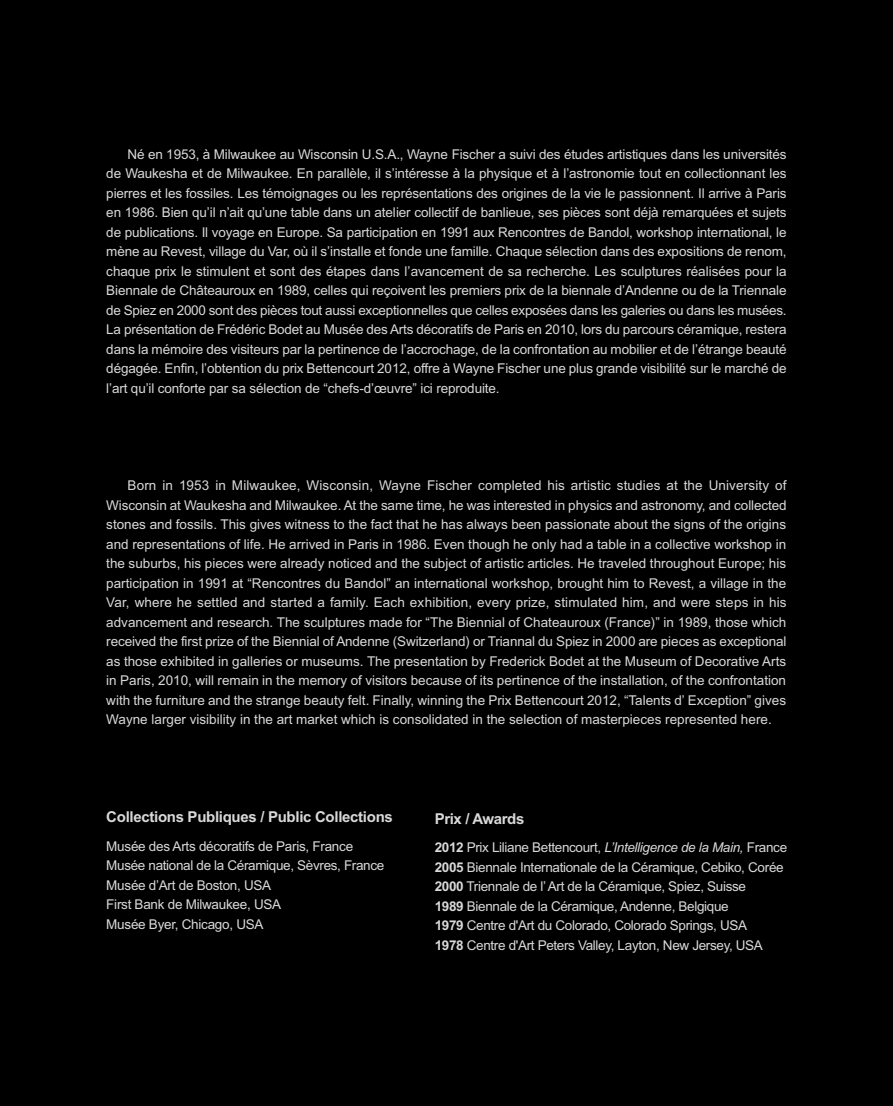
<style>
.page{position:relative;width:893px;height:1106px;background:#fff}
.page>*{position:absolute;margin:0;border:0;box-sizing:border-box;transform-origin:0 0}
.t1{font:700 15px "Arial";letter-spacing:-.02em;color:#d9d9d9}
.t2{font:15px "Arial Bold MT OTF";letter-spacing:-.025em;color:#d9d9d9}
.t3{font:13.5px/19.5px "Arial";letter-spacing:-.025em;color:#d9d9d9;text-align:justify}
.s1{font-weight:700}
.s2{font-family:"Arial Italic MT OTF"}
</style>
<div class="page">
<div style="left:0;top:0;width:892px;height:1106px;background:#000"></div>
<p class="t3" style="left:106px;top:144px;width:682px;text-indent:21px">Né en 1953, à Milwaukee au Wisconsin U.S.A., Wayne Fischer a suivi des études artistiques dans les universités de Waukesha et de Milwaukee. En parallèle, il s’intéresse à la physique et à l’astronomie tout en collectionnant les pierres et les fossiles. Les témoignages ou les représentations des origines de la vie le passionnent. Il arrive à Paris en 1986. Bien qu’il n’ait qu’une table dans un atelier collectif de banlieue, ses pièces sont déjà remarquées et sujets de publications. Il voyage en Europe. Sa participation en 1991 aux Rencontres de Bandol, workshop international, le mène au Revest, village du Var, où il s’installe et fonde une famille. Chaque sélection dans des expositions de renom, chaque prix le stimulent et sont des étapes dans l’avancement de sa recherche. Les sculptures réalisées pour la Biennale de Châteauroux en 1989, celles qui reçoivent les premiers prix de la biennale d’Andenne ou de la Triennale de Spiez en 2000 sont des pièces tout aussi exceptionnelles que celles exposées dans les galeries ou dans les musées.<br>La présentation de Frédéric Bodet au Musée des Arts décoratifs de Paris en 2010, lors du parcours céramique, restera dans la mémoire des visiteurs par la pertinence de l’accrochage, de la confrontation au mobilier et de l’étrange beauté dégagée. Enfin, l’obtention du prix Bettencourt 2012, offre à Wayne Fischer une plus grande visibilité sur le marché de l’art qu’il conforte par sa sélection de “chefs-d’œuvre” ici reproduite.</p>
<p class="t3" style="left:106px;top:476px;width:682px;text-indent:21px">Born in 1953 in Milwaukee, Wisconsin, Wayne Fischer completed his artistic studies at the University of Wisconsin at Waukesha and Milwaukee. At the same time, he was interested in physics and astronomy, and collected stones and fossils. This gives witness to the fact that he has always been passionate about the signs of the origins and representations of life. He arrived in Paris in 1986. Even though he only had a table in a collective workshop in the suburbs, his pieces were already noticed and the subject of artistic articles. He traveled throughout Europe; his participation in 1991 at “Rencontres du Bandol” an international workshop, brought him to Revest, a village in the Var, where he settled and started a family. Each exhibition, every prize, stimulated him, and were steps in his advancement and research. The sculptures made for “The Biennial of Chateauroux (France)” in 1989, those which received the first prize of the Biennial of Andenne (Switzerland) or Triannal du Spiez in 2000 are pieces as exceptional as those exhibited in galleries or museums. The presentation by Frederick Bodet at the Museum of Decorative Arts in Paris, 2010, will remain in the memory of visitors because of its pertinence of the installation, of the confrontation with the furniture and the strange beauty felt. Finally, winning the Prix Bettencourt 2012, “Talents d’ Exception” gives Wayne larger visibility in the art market which is consolidated in the selection of masterpieces represented here.</p>
<p class="t1" style="left:106px;top:808px;width:288px">Collections Publiques / Public Collections</p>
<p class="t3" style="left:106px;top:836px;width:280px;text-align:left">Musée des Arts décoratifs de Paris, France Musée national de la Céramique, Sèvres, France Musée d’Art de Boston, USA<br>First Bank de Milwaukee, USA<br>Musée Byer, Chicago, USA</p>
<p class="t2" style="left:435px;top:809px;width:91px">Prix / Awards</p>
<p class="t3" style="left:435px;top:837px;width:354px;text-align:left"><span class="s1">2012</span> Prix Liliane Bettencourt, <span class="s2">L’Intelligence de la Main,</span> France <span class="s1">2005</span> Biennale Internationale de la Céramique, Cebiko, Corée <span class="s1">2000</span> Triennale de l’ Art de la Céramique, Spiez, Suisse<br><span class="s1">1989</span> Biennale de la Céramique, Andenne, Belgique<br><span class="s1">1979</span> Centre d'Art du Colorado, Colorado Springs, USA<br><span class="s1">1978</span> Centre d'Art Peters Valley, Layton, New Jersey, USA</p>
</div>
